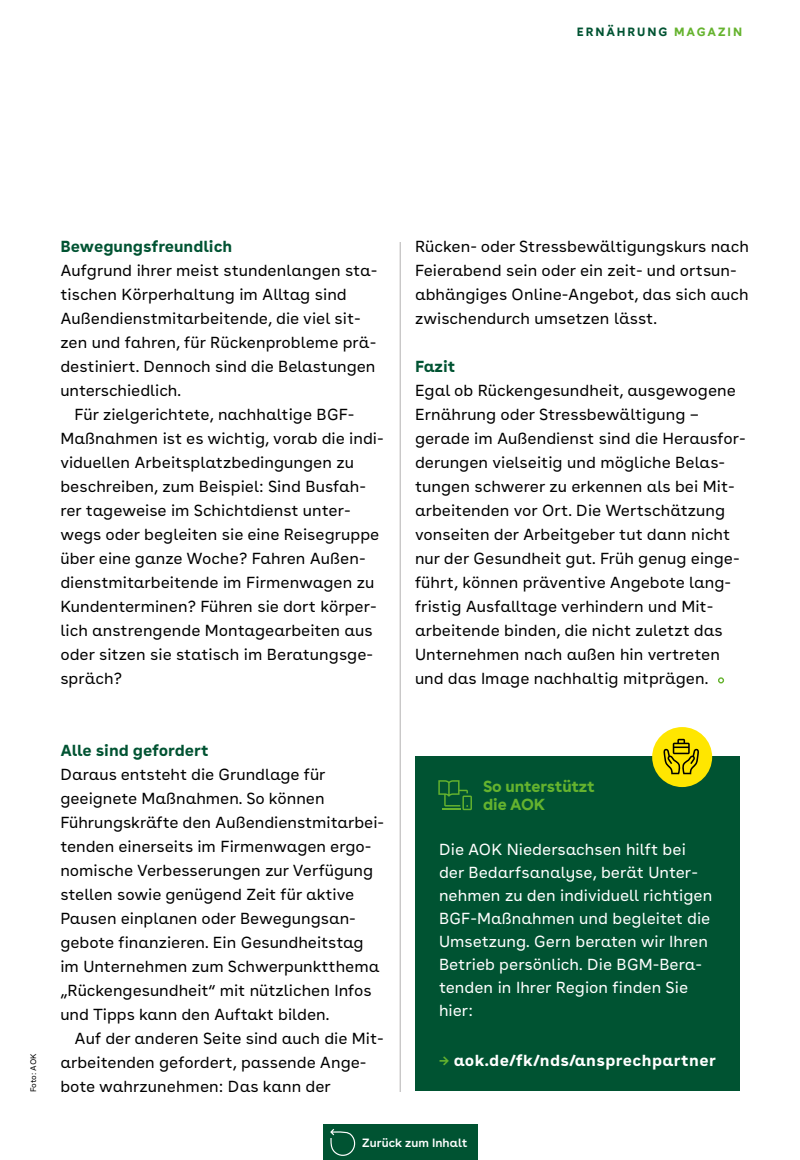
<style>
.page{position:relative;width:800px;height:1160px;background:#fff}
.page>*{position:absolute;margin:0;border:0;box-sizing:border-box;transform-origin:0 0}
.t1{font:16px/24px "AOK Buenos Aires Text";color:#000}
.t2{font:16px/23px "AOK Buenos Aires Text";color:#fff}
.t3{font:700 16px "AOK Buenos Aires Text";letter-spacing:-.005em;color:#005332}
.t4{font:700 16px "AOK Buenos Aires Text";letter-spacing:.025em;color:#fff}
.t5{font:700 16px/18px "AOK Buenos Aires";color:#65b32e}
.t6{font:700 12px "AOK Buenos Aires";letter-spacing:.16em;color:#005332}
.t7{font:600 12px "AOK Buenos Aires";color:#fff}
.t8{font:8px "AOK Buenos Aires Text";letter-spacing:-.025em;color:#000}
.s1{color:#65b32e}
</style>
<div class="page">
<svg style="left:718px;top:677px;width:6px;height:6px"></svg>
<hr style="left:400px;top:242px;width:1px;height:850px;background:#b3b2b2">
<div style="left:415px;top:756px;width:325px;height:334px;background:#005332"></div>
<div style="left:652px;top:727px;width:60px;height:60px;background:#ffe600;border-radius:50%"></div>
<svg style="left:663px;top:739px;width:36px;height:35px"></svg>
<svg style="left:438px;top:780px;width:34px;height:30px"></svg>
<div style="left:323px;top:1124px;width:155px;height:36px;background:#005332"></div>
<svg style="left:330px;top:1129px;width:26px;height:27px"></svg>
<p class="t6" style="left:577px;top:21px;width:167px">ERNÄHRUNG <span class="s1">MAGAZIN</span></p>
<p class="t8" style="left:27px;top:1092px;width:40px;rotate:-90deg">Foto: AOK</p>
<p class="t3" style="left:60px;top:233px;width:174px">Bewegungsfreundlich</p>
<p class="t1" style="left:60px;top:257px;width:319px">Aufgrund ihrer meist stundenlangen sta&shy;tischen Körperhaltung im Alltag sind Außendienstmitarbeitende, die viel sit&shy;zen und fahren, für Rückenprobleme prä&shy;destiniert. Dennoch sind die Belastungen unterschiedlich.</p>
<p class="t1" style="left:60px;top:401px;width:325px;text-indent:14px">Für zielgerichtete, nachhaltige BGF-Maßnahmen ist es wichtig, vorab die indi&shy;viduellen Arbeitsplatzbedingungen zu beschreiben, zum Beispiel: Sind Busfah&shy;rer tageweise im Schichtdienst unter&shy;wegs oder begleiten sie eine Reisegruppe über eine ganze Woche? Fahren Außen&shy;dienstmitarbeitende im Firmenwagen zu Kundenterminen? Führen sie dort körper&shy;lich anstrengende Montagearbeiten aus oder sitzen sie statisch im Beratungsge&shy;spräch?</p>
<p class="t3" style="left:60px;top:737px;width:150px">Alle sind gefordert</p>
<p class="t1" style="left:60px;top:761px;width:325px">Daraus entsteht die Grundlage für geeignete Maßnahmen. So können Führungskräfte den Außendienstmitarbei&shy;tenden einerseits im Firmenwagen ergo&shy;nomische Verbesserungen zur Verfügung stellen sowie genügend Zeit für aktive Pausen einplanen oder Bewegungsan&shy;gebote finanzieren. Ein Gesundheitstag im Unternehmen zum Schwerpunktthema „Rückengesundheit“ mit nützlichen Infos und Tipps kann den Auftakt bilden.</p>
<p class="t1" style="left:60px;top:1025px;width:325px;text-indent:14px">Auf der anderen Seite sind auch die Mit&shy;arbeitenden gefordert, passende Ange&shy;bote wahrzunehmen: Das kann der</p>
<p class="t1" style="left:415px;top:233px;width:336px">Rücken- oder Stressbewältigungskurs nach Feierabend sein oder ein zeit- und ortsun&shy;abhängiges Online-Angebot, das sich auch zwischendurch umsetzen lässt.</p>
<p class="t3" style="left:415px;top:353px;width:42px">Fazit</p>
<p class="t1" style="left:415px;top:377px;width:332px">Egal ob Rückengesundheit, ausgewogene Ernährung oder Stressbewältigung – gerade im Außendienst sind die Herausfor&shy;derungen vielseitig und mögliche Belas&shy;tungen schwerer zu erkennen als bei Mit&shy;arbeitenden vor Ort. Die Wertschätzung vonseiten der Arbeitgeber tut dann nicht nur der Gesundheit gut. Früh genug einge&shy;führt, können präventive Angebote lang&shy;fristig Ausfalltage verhindern und Mit&shy;arbeitende binden, die nicht zuletzt das Unternehmen nach außen hin vertreten und das Image nachhaltig mitprägen.</p>
<p class="t5" style="left:483px;top:776px;width:113px">So unterstützt die AOK</p>
<p class="t2" style="left:439px;top:837px;width:275px">Die AOK Niedersachsen hilft bei der Bedarfsanalyse, berät Unter&shy;nehmen zu den individuell richtigen<br>BGF-Maßnahmen und begleitet die<br>Umsetzung. Gern beraten wir Ihren<br>Betrieb persönlich. Die BGM-Bera&shy;tenden in Ihrer Region finden Sie hier:</p>
<p class="t4" style="left:439px;top:1047px;width:278px"><span class="s1">→</span> aok.de/fk/nds/ansprechpartner</p>
<p class="t7" style="left:362px;top:1132px;width:107px">Zurück zum Inhalt</p>
</div>
